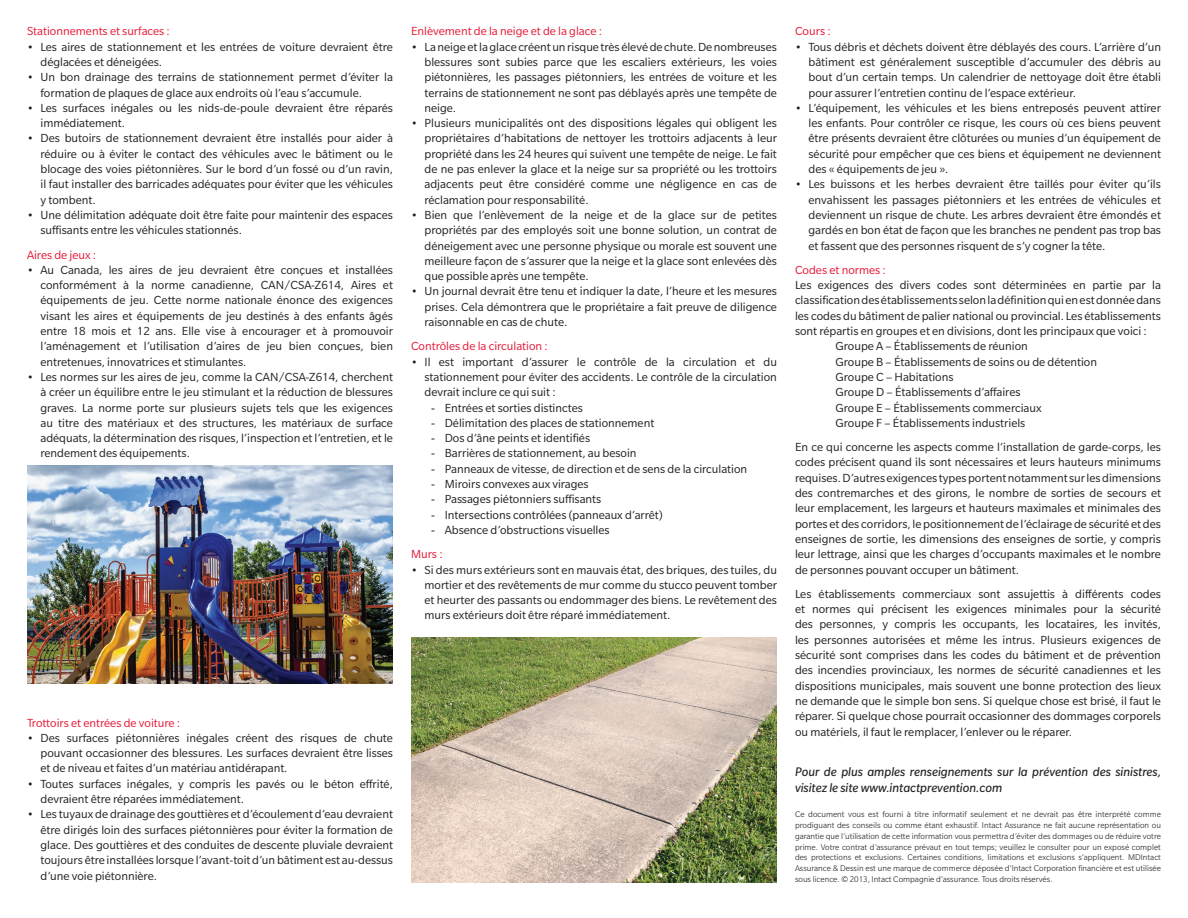
<style>
.page{position:relative;width:1188px;height:918px;background:#fff}
.page>*{position:absolute;margin:0;border:0;box-sizing:border-box;transform-origin:0 0}
.t1{font:italic 13.5px/16.2px "Slate Std";color:#231f20}
.t2{font:12.75px/15.3px "Slate Std";color:#231f20;text-align:justify}
.t3{font:12.75px "Slate Std";color:#e51836}
.t4{font:300 9px/10.8px "Slate Std";color:#231f20;text-align:justify}
.s1{font-style:inherit}
.s2{color:#e51836}
</style>
<div class="page">
<img style="left:27px;top:465px;width:366px;height:219px">
<img style="left:411px;top:638px;width:366px;height:244px">
<p class="t3" style="left:27px;top:25px;width:144px">Stationnements et surfaces :</p>
<p class="t2" style="left:41px;top:39px;width:354px;text-indent:-14px">• Les aires de stationnement et les entrées de voiture devraient être déglacées et déneigées.</p>
<p class="t2" style="left:41px;top:69px;width:354px;text-indent:-14px">• Un bon drainage des terrains de stationnement permet d’éviter la formation de plaques de glace aux endroits où l’eau s’accumule.</p>
<p class="t2" style="left:41px;top:100px;width:354px;text-indent:-14px">• Les surfaces inégales ou les nids-de-poule devraient être réparés immédiatement.</p>
<p class="t2" style="left:41px;top:131px;width:354px;text-indent:-14px">• Des butoirs de stationnement devraient être installés pour aider à réduire ou à éviter le contact des véhicules avec le bâtiment ou le blocage des voies piétonnières. Sur le bord d’un fossé ou d’un ravin, il faut installer des barricades adéquates pour éviter que les véhicules y tombent.</p>
<p class="t2" style="left:41px;top:207px;width:354px;text-indent:-14px">• Une délimitation adéquate doit être faite pour maintenir des espaces suffisants entre les véhicules stationnés.</p>
<p class="t3" style="left:27px;top:248px;width:71px">Aires de jeux :</p>
<p class="t2" style="left:41px;top:262px;width:354px;text-indent:-14px">• Au Canada, les aires de jeu devraient être conçues et installées conformément à la norme canadienne, CAN/CSA-Z614, Aires et équipements de jeu. Cette norme nationale énonce des exigences visant les aires et équipements de jeu destinés à des enfants âgés entre 18 mois et 12 ans. Elle vise à encourager et à promouvoir l’aménagement et l’utilisation d’aires de jeu bien conçues, bien entretenues, innovatrices et stimulantes.</p>
<p class="t2" style="left:41px;top:369px;width:354px;text-indent:-14px">• Les normes sur les aires de jeu, comme la CAN/CSA-Z614, cherchent à créer un équilibre entre le jeu stimulant et la réduction de blessures graves. La norme porte sur plusieurs sujets tels que les exigences au titre des matériaux et des structures, les matériaux de surface adéquats, la détermination des risques, l’inspection et l’entretien, et le rendement des équipements.</p>
<p class="t3" style="left:27px;top:716px;width:155px">Trottoirs et entrées de voiture :</p>
<p class="t2" style="left:41px;top:730px;width:354px;text-indent:-14px">• Des surfaces piétonnières inégales créent des risques de chute pouvant occasionner des blessures. Les surfaces devraient être lisses et de niveau et faites d’un matériau antidérapant.</p>
<p class="t2" style="left:41px;top:776px;width:354px;text-indent:-14px">• Toutes surfaces inégales, y compris les pavés ou le béton effrité, devraient être réparées immédiatement.</p>
<p class="t2" style="left:41px;top:807px;width:354px;text-indent:-14px">• Les tuyaux de drainage des gouttières et d’écoulement d’eau devraient être dirigés loin des surfaces piétonnières pour éviter la formation de glace. Des gouttières et des conduites de descente pluviale devraient toujours être installées lorsque l’avant-toit d’un bâtiment est au-dessus d’une voie piétonnière.</p>
<p class="t3" style="left:411px;top:25px;width:193px">Enlèvement de la neige et de la glace :</p>
<p class="t2" style="left:425px;top:39px;width:354px;text-indent:-14px">• La neige et la glace créent un risque très élevé de chute. De nombreuses blessures sont subies parce que les escaliers extérieurs, les voies piétonnières, les passages piétonniers, les entrées de voiture et les terrains de stationnement ne sont pas déblayés après une tempête de neige.</p>
<p class="t2" style="left:425px;top:115px;width:354px;text-indent:-14px">• Plusieurs municipalités ont des dispositions légales qui obligent les propriétaires d’habitations de nettoyer les trottoirs adjacents à leur propriété dans les 24 heures qui suivent une tempête de neige. Le fait de ne pas enlever la glace et la neige sur sa propriété ou les trottoirs adjacents peut être considéré comme une négligence en cas de réclamation pour responsabilité.</p>
<p class="t2" style="left:425px;top:207px;width:354px;text-indent:-14px">• Bien que l’enlèvement de la neige et de la glace sur de petites propriétés par des employés soit une bonne solution, un contrat de déneigement avec une personne physique ou morale est souvent une meilleure façon de s’assurer que la neige et la glace sont enlevées dès que possible après une tempête.</p>
<p class="t2" style="left:425px;top:284px;width:354px;text-indent:-14px">• Un journal devrait être tenu et indiquer la date, l’heure et les mesures prises. Cela démontrera que le propriétaire a fait preuve de diligence raisonnable en cas de chute.</p>
<p class="t3" style="left:411px;top:340px;width:138px">Contrôles de la circulation :</p>
<p class="t2" style="left:425px;top:354px;width:354px;text-indent:-14px">• Il est important d’assurer le contrôle de la circulation et du stationnement pour éviter des accidents. Le contrôle de la circulation devrait inclure ce qui suit :</p>
<p class="t2" style="left:431px;top:400px;width:153px"><span class="s1">-</span> Entrées et sorties distinctes</p>
<p class="t2" style="left:431px;top:415px;width:225px"><span class="s1">-</span> Délimitation des places de stationnement</p>
<p class="t2" style="left:431px;top:430px;width:160px"><span class="s1">-</span> Dos d’âne peints et identifiés</p>
<p class="t2" style="left:431px;top:446px;width:207px"><span class="s1">-</span> Barrières de stationnement, au besoin</p>
<p class="t2" style="left:431px;top:461px;width:318px"><span class="s1">-</span> Panneaux de vitesse, de direction et de sens de la circulation</p>
<p class="t2" style="left:431px;top:476px;width:159px"><span class="s1">-</span> Miroirs convexes aux virages</p>
<p class="t2" style="left:431px;top:492px;width:172px"><span class="s1">-</span> Passages piétonniers suffisants</p>
<p class="t2" style="left:431px;top:507px;width:233px"><span class="s1">-</span> Intersections contrôlées (panneaux d’arrêt)</p>
<p class="t2" style="left:411px;top:518px;width:200px;line-height:24.3px;text-indent:20px"><span class="s1">-</span> Absence d’obstructions visuelles<br><span class="s2">Murs :</span></p>
<p class="t2" style="left:425px;top:562px;width:354px;text-indent:-14px">• Si des murs extérieurs sont en mauvais état, des briques, des tuiles, du mortier et des revêtements de mur comme du stucco peuvent tomber et heurter des passants ou endommager des biens. Le revêtement des murs extérieurs doit être réparé immédiatement.</p>
<p class="t3" style="left:795px;top:25px;width:37px">Cours :</p>
<p class="t2" style="left:809px;top:39px;width:354px;text-indent:-14px">• Tous débris et déchets doivent être déblayés des cours. L’arrière d’un bâtiment est généralement susceptible d’accumuler des débris au bout d’un certain temps. Un calendrier de nettoyage doit être établi pour assurer l’entretien continu de l’espace extérieur.</p>
<p class="t2" style="left:809px;top:100px;width:354px;text-indent:-14px">• L’équipement, les véhicules et les biens entreposés peuvent attirer les enfants. Pour contrôler ce risque, les cours où ces biens peuvent être présents devraient être clôturées ou munies d’un équipement de sécurité pour empêcher que ces biens et équipement ne deviennent des « équipements de jeu ».</p>
<p class="t2" style="left:809px;top:177px;width:354px;text-indent:-14px">• Les buissons et les herbes devraient être taillés pour éviter qu’ils envahissent les passages piétonniers et les entrées de véhicules et deviennent un risque de chute. Les arbres devraient être émondés et gardés en bon état de façon que les branches ne pendent pas trop bas et fassent que des personnes risquent de s’y cogner la tête.</p>
<p class="t3" style="left:795px;top:263px;width:92px">Codes et normes :</p>
<p class="t2" style="left:795px;top:277px;width:367px">Les exigences des divers codes sont déterminées en partie par la</p>
<p class="t2" style="left:795px;top:293px;width:367px">classification des établissements selon la définition qui en est donnée dans</p>
<p class="t2" style="left:795px;top:308px;width:367px">les codes du bâtiment de palier national ou provincial. Les établissements</p>
<p class="t2" style="left:795px;top:323px;width:353px">sont répartis en groupes et en divisions, dont les principaux que voici :</p>
<p class="t2" style="left:836px;top:339px;width:194px">Groupe A – Établissements de réunion</p>
<p class="t2" style="left:836px;top:354px;width:263px">Groupe B – Établissements de soins ou de détention</p>
<p class="t2" style="left:836px;top:369px;width:120px">Groupe C – Habitations</p>
<p class="t2" style="left:836px;top:385px;width:187px">Groupe D – Établissements d’affaires</p>
<p class="t2" style="left:836px;top:400px;width:208px">Groupe E – Établissements commerciaux</p>
<p class="t2" style="left:836px;top:415px;width:191px">Groupe F – Établissements industriels</p>
<p class="t2" style="left:795px;top:439px;width:368px">En ce qui concerne les aspects comme l’installation de garde-corps, les codes précisent quand ils sont nécessaires et leurs hauteurs minimums requises. D’autres exigences types portent notamment sur les dimensions des contremarches et des girons, le nombre de sorties de secours et leur emplacement, les largeurs et hauteurs maximales et minimales des portes et des corridors, le positionnement de l’éclairage de sécurité et des enseignes de sortie, les dimensions des enseignes de sortie, y compris leur lettrage, ainsi que les charges d’occupants maximales et le nombre de personnes pouvant occuper un bâtiment.</p>
<p class="t2" style="left:795px;top:586px;width:368px">Les établissements commerciaux sont assujettis à différents codes et normes qui précisent les exigences minimales pour la sécurité des personnes, y compris les occupants, les locataires, les invités, les personnes autorisées et même les intrus. Plusieurs exigences de sécurité sont comprises dans les codes du bâtiment et de prévention des incendies provinciaux, les normes de sécurité canadiennes et les dispositions municipales, mais souvent une bonne protection des lieux ne demande que le simple bon sens. Si quelque chose est brisé, il faut le réparer. Si quelque chose pourrait occasionner des dommages corporels ou matériels, il faut le remplacer, l’enlever ou le réparer.</p>
<p class="t1" style="left:795px;top:764px;width:368px">Pour de plus amples renseignements sur la prévention des sinistres, visitez le site www.intactprevention.com</p>
<p class="t4" style="left:795px;top:809px;width:368px">Ce document vous est fourni à titre informatif seulement et ne devrait pas être interprété comme prodiguant des conseils ou comme étant exhaustif. Intact Assurance ne fait aucune représentation ou garantie que l’utilisation de cette information vous permettra d’éviter des dommages ou de réduire votre prime. Votre contrat d’assurance prévaut en tout temps; veuillez le consulter pour un exposé complet des protections et exclusions. Certaines conditions, limitations et exclusions s’appliquent. MDIntact Assurance &amp; Dessin est une marque de commerce déposée d’Intact Corporation financière et est utilisée sous licence. © 2013, Intact Compagnie d’assurance. Tous droits réservés.</p>
</div>
